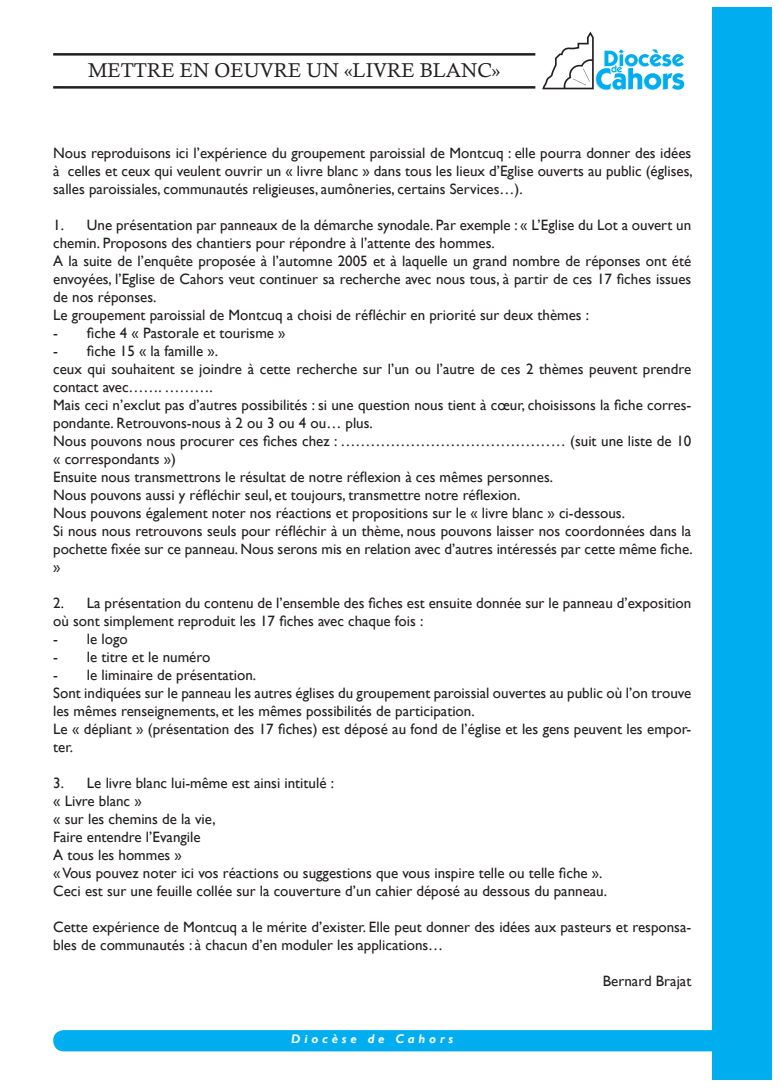
<style>
.page{position:relative;width:780px;height:1088px;background:#fff}
.page>*{position:absolute;margin:0;border:0;box-sizing:border-box;transform-origin:0 0}
.t1{font:20px "Calisto";color:#231f20}
.t2{font:15px/18px "Gill Sans";color:#231f20}
.t3{font:italic 700 12.5px "Gill Sans";letter-spacing:.3em;color:#fff}
</style>
<div class="page">
<div style="left:53px;top:1030px;width:691px;height:21px;background:#00aeef;border-radius:11px"></div>
<div style="left:712px;top:8px;width:60px;height:1072px;background:#00aeef"></div>
<hr style="left:53px;top:53px;width:482px;height:3px;background:#231f20">
<hr style="left:53px;top:86px;width:482px;height:3px;background:#231f20">
<svg style="left:542px;top:32px;width:142px;height:58px"></svg>
<h1 class="t1" style="left:88px;top:59px;width:414px">METTRE EN OEUVRE UN «LIVRE BLANC»</h1>
<p class="t2" style="left:53px;top:144px;width:641px;text-align:justify">Nous reproduisons ici l’expérience du groupement paroissial de Montcuq : elle pourra donner des idées à celles et ceux qui veulent ouvrir un « livre blanc » dans tous les lieux d’Eglise ouverts au public (églises, salles paroissiales, communautés religieuses, aumôneries, certains Services…).</p>
<p class="t2" style="left:53px;top:216px;width:639px">1. Une présentation par panneaux de la démarche synodale. Par exemple : « L’Eglise du Lot a ouvert un chemin. Proposons des chantiers pour répondre à l’attente des hommes.<br>A la suite de l’enquête proposée à l’automne 2005 et à laquelle un grand nombre de réponses ont été envoyées, l’Eglise de Cahors veut continuer sa recherche avec nous tous, à partir de ces 17 fiches issues de nos réponses.<br>Le groupement paroissial de Montcuq a choisi de réfléchir en priorité sur deux thèmes :</p>
<p class="t2" style="left:53px;top:324px;width:234px">- fiche 4 « Pastorale et tourisme »</p>
<p class="t2" style="left:53px;top:342px;width:641px">- fiche 15 « la famille ».<br>ceux qui souhaitent se joindre à cette recherche sur l’un ou l’autre de ces 2 thèmes peuvent prendre contact avec……. ……….<br>Mais ceci n’exclut pas d’autres possibilités : si une question nous tient à cœur, choisissons la fiche corres&shy;pondante. Retrouvons-nous à 2 ou 3 ou 4 ou… plus.<br>Nous pouvons nous procurer ces fiches chez : ……………………………………… (suit une liste de 10 « correspondants »)<br>Ensuite nous transmettrons le résultat de notre réflexion à ces mêmes personnes.<br>Nous pouvons aussi y réfléchir seul, et toujours, transmettre notre réflexion.<br>Nous pouvons également noter nos réactions et propositions sur le « livre blanc » ci-dessous.<br>Si nous nous retrouvons seuls pour réfléchir à un thème, nous pouvons laisser nos coordonnées dans la pochette fixée sur ce panneau. Nous serons mis en relation avec d’autres intéressés par cette même fiche. »</p>
<p class="t2" style="left:53px;top:594px;width:639px">2. La présentation du contenu de l’ensemble des fiches est ensuite donnée sur le panneau d’exposition où sont simplement reproduit les 17 fiches avec chaque fois :</p>
<p class="t2" style="left:53px;top:630px;width:76px">- le logo</p>
<p class="t2" style="left:53px;top:648px;width:159px">- le titre et le numéro</p>
<p class="t2" style="left:53px;top:666px;width:639px">- le liminaire de présentation.<br>Sont indiquées sur le panneau les autres églises du groupement paroissial ouvertes au public où l’on trouve les mêmes renseignements, et les mêmes possibilités de participation.<br>Le « dépliant » (présentation des 17 fiches) est déposé au fond de l’église et les gens peuvent les empor&shy;ter.</p>
<p class="t2" style="left:53px;top:774px;width:555px">3. Le livre blanc lui-même est ainsi intitulé :<br>« Livre blanc »<br>« sur les chemins de la vie,<br>Faire entendre l’Evangile<br>A tous les hommes »<br>« Vous pouvez noter ici vos réactions ou suggestions que vous inspire telle ou telle fiche ».<br>Ceci est sur une feuille collée sur la couverture d’un cahier déposé au dessous du panneau.</p>
<p class="t2" style="left:53px;top:918px;width:639px">Cette expérience de Montcuq a le mérite d’exister. Elle peut donner des idées aux pasteurs et responsa&shy;bles de communautés : à chacun d’en moduler les applications…</p>
<p class="t2" style="left:602px;top:972px;width:90px">Bernard Brajat</p>
<p class="t3" style="left:291px;top:1031px;width:164px">Diocèse de Cahors</p>
</div>
